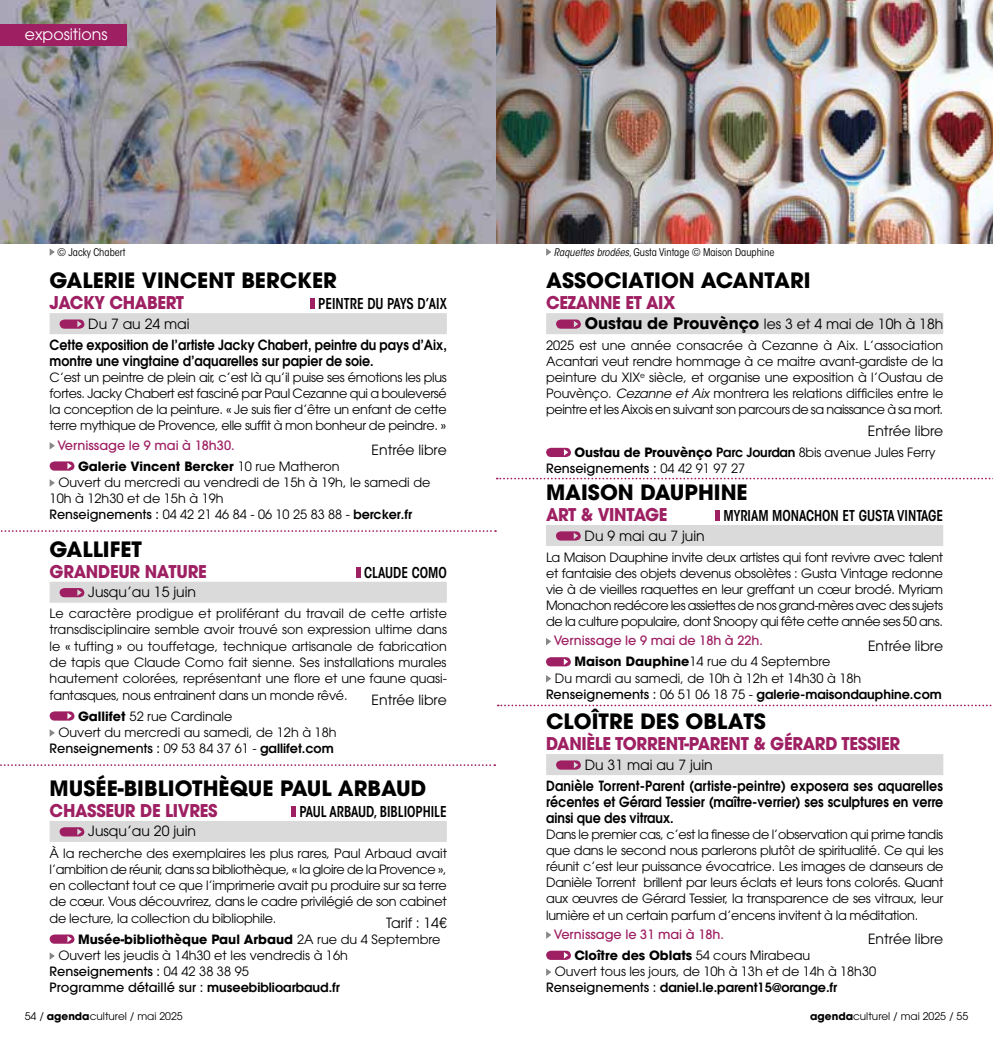
<style>
.page{position:relative;width:993px;height:1042px;background:#fff}
.page>*{position:absolute;margin:0;border:0;box-sizing:border-box;transform-origin:0 0}
.t1{font:700 21px "ITC Avant Garde Pro";color:#000}
.t2{font:700 17.5px "ITC Avant Garde Pro";letter-spacing:-.02em;color:#9e2063;scale:.94 1}
.t3{font:15.75px "ITC Avant Garde Pro";color:#fff}
.t4{font:600 condensed 14.88px "ITC Avant Garde Std";color:#000;scale:.92 1}
.t5{font:600 14px/16.1px "ITC Avant Garde Pro";color:#000;scale:.9 1}
.t6{font:14px "ITC Avant Garde Pro";color:#000}
.t7{font:12.78px/16.1px "ITC Avant Garde Pro";letter-spacing:-.015em;color:#000;text-align:justify}
.t8{font:700 12.78px "ITC Avant Garde Pro";color:#000}
.t9{font:500 12.78px "ITC Avant Garde Pro";color:#000}
.t10{font:600 12.78px "ITC Avant Garde Pro";color:#000}
.t11{font:500 12.78px "ITC Avant Garde Pro";color:#9e2063}
.t12{font:condensed 10.5px "ITC Avant Garde Std";color:#000}
.t13{font:10.5px "ITC Avant Garde Pro";color:#000}
.s1{font-weight:400}
.s2{font-weight:500}
.s3{font-weight:600}
.s4{font-weight:700}
.s5{font-style:italic}
.s6{font-weight:700;font-size:15.75px}
</style>
<div class="page">
<img style="left:0;top:0;width:992px;height:243px">
<svg style="left:50px;top:248px;width:5px;height:8px"></svg>
<div style="left:50px;top:313px;width:396px;height:21px;background:#dadada"></div>
<div style="left:309px;top:298px;width:5px;height:11px;background:#9e2063"></div>
<svg style="left:60px;top:319px;width:24px;height:10px"></svg>
<svg style="left:50px;top:442px;width:5px;height:7px"></svg>
<svg style="left:50px;top:461px;width:24px;height:10px"></svg>
<svg style="left:50px;top:479px;width:5px;height:8px"></svg>
<svg style="left:0;top:764px;width:495px;height:2px"></svg>
<div style="left:0;top:25px;width:126px;height:21px;background:#9e2063"></div>
<div style="left:50px;top:821px;width:396px;height:21px;background:#dadada"></div>
<hr style="left:291px;top:806px;width:4px;height:11px;background:#9e2063">
<svg style="left:60px;top:827px;width:24px;height:9px"></svg>
<svg style="left:50px;top:934px;width:24px;height:9px"></svg>
<svg style="left:50px;top:952px;width:5px;height:8px"></svg>
<div style="left:546px;top:313px;width:397px;height:21px;background:#dadada"></div>
<svg style="left:556px;top:319px;width:24px;height:10px"></svg>
<svg style="left:546px;top:448px;width:24px;height:9px"></svg>
<div style="left:546px;top:754px;width:397px;height:21px;background:#dadada"></div>
<svg style="left:556px;top:760px;width:24px;height:9px"></svg>
<svg style="left:546px;top:931px;width:5px;height:8px"></svg>
<svg style="left:546px;top:950px;width:24px;height:10px"></svg>
<svg style="left:546px;top:968px;width:5px;height:8px"></svg>
<svg style="left:0;top:530px;width:496px;height:2px"></svg>
<svg style="left:496px;top:478px;width:497px;height:1px"></svg>
<svg style="left:497px;top:704px;width:495px;height:2px"></svg>
<div style="left:50px;top:582px;width:396px;height:21px;background:#dadada"></div>
<div style="left:355px;top:567px;width:5px;height:11px;background:#9e2063"></div>
<svg style="left:60px;top:588px;width:24px;height:9px"></svg>
<svg style="left:50px;top:711px;width:24px;height:9px"></svg>
<svg style="left:50px;top:729px;width:5px;height:8px"></svg>
<div style="left:546px;top:525px;width:396px;height:21px;background:#dadada"></div>
<div style="left:714px;top:510px;width:5px;height:11px;background:#9e2063"></div>
<svg style="left:556px;top:531px;width:24px;height:9px"></svg>
<svg style="left:546px;top:638px;width:5px;height:7px"></svg>
<svg style="left:546px;top:657px;width:24px;height:9px"></svg>
<svg style="left:546px;top:675px;width:5px;height:7px"></svg>
<svg style="left:546px;top:248px;width:5px;height:8px"></svg>
<p class="t3" style="left:25px;top:25px;width:84px">expositions</p>
<p class="t12" style="left:57px;top:246px;width:69px">© Jacky Chabert</p>
<h1 class="t1" style="left:50px;top:267px;width:289px">GALERIE VINCENT BERCKER</h1>
<h2 class="t2" style="left:50px;top:291px;width:144px">JACKY CHABERT</h2>
<p class="t4" style="left:318px;top:295px;width:141px">PEINTRE DU PAYS D’AIX</p>
<p class="t6" style="left:88px;top:315px;width:103px">Du 7 au 24 mai</p>
<p class="t5" style="left:50px;top:336px;width:442px">Cette exposition de l’artiste Jacky Chabert, peintre du pays d’Aix, montre une vingtaine d’aquarelles sur papier de soie.</p>
<p class="t7" style="left:50px;top:369px;width:398px">C’est un peintre de plein air, c’est là qu’il puise ses émotions les plus fortes. Jacky Chabert est fasciné par Paul Cezanne qui a bouleversé la conception de la peinture. « Je suis fier d’être un enfant de cette terre mythique de Provence, elle suffit à mon bonheur de peindre. »</p>
<p class="t11" style="left:57px;top:437px;width:179px">Vernissage le 9 mai à 18h30.</p>
<p class="t6" style="left:371px;top:441px;width:77px">Entrée libre</p>
<p class="t8" style="left:78px;top:457px;width:263px">Galerie Vincent Bercker <span class="s1">10 rue Matheron</span></p>
<p class="t7" style="left:58px;top:474px;width:373px">Ouvert du mercredi au vendredi de 15h à 19h, le samedi de</p>
<p class="t7" style="left:50px;top:490px;width:175px">10h à 12h30 et de 15h à 19h</p>
<p class="t7" style="left:50px;top:506px;width:364px"><span class="s2">Renseignements :</span> 04 42 21 46 84 - 06 10 25 83 88 - <span class="s3">bercker.fr</span></p>
<h1 class="t1" style="left:50px;top:535px;width:94px">GALLIFET</h1>
<h2 class="t2" style="left:50px;top:560px;width:169px">GRANDEUR NATURE</h2>
<p class="t4" style="left:364px;top:563px;width:91px">CLAUDE COMO</p>
<p class="t6" style="left:88px;top:583px;width:109px">Jusqu’au 15 juin</p>
<p class="t7" style="left:50px;top:605px;width:399px">Le caractère prodigue et proliférant du travail de cette artiste transdisciplinaire semble avoir trouvé son expression ultime dans le « tufting » ou touffetage, technique artisanale de fabrication de tapis que Claude Como fait sienne. Ses installations murales hautement colorées, représentant une flore et une faune quasi&shy;fantasques, nous entrainent dans un monde rêvé.</p>
<p class="t6" style="left:371px;top:691px;width:77px">Entrée libre</p>
<p class="t7" style="left:78px;top:708px;width:156px"><span class="s4">Gallifet</span> 52 rue Cardinale</p>
<p class="t7" style="left:58px;top:724px;width:279px">Ouvert du mercredi au samedi, de 12h à 18h</p>
<p class="t9" style="left:50px;top:740px;width:285px">Renseignements : <span class="s1">09 53 84 37 61 -</span> <span class="s3">gallifet.com</span></p>
<h1 class="t1" style="left:50px;top:774px;width:378px">MUSÉE-BIBLIOTHÈQUE PAUL ARBAUD</h1>
<h2 class="t2" style="left:50px;top:799px;width:180px">CHASSEUR DE LIVRES</h2>
<p class="t4" style="left:299px;top:802px;width:162px">PAUL ARBAUD, BIBLIOPHILE</p>
<p class="t6" style="left:88px;top:822px;width:109px">Jusqu’au 20 juin</p>
<p class="t7" style="left:50px;top:844px;width:399px">À la recherche des exemplaires les plus rares, Paul Arbaud avait l’ambition de réunir, dans sa bibliothèque, « la gloire de la Provence », en collectant tout ce que l’imprimerie avait pu produire sur sa terre de cœur. Vous découvrirez, dans le cadre privilégié de son cabinet de lecture, la collection du bibliophile.</p>
<p class="t6" style="left:386px;top:914px;width:62px">Tarif : 14€</p>
<p class="t8" style="left:78px;top:930px;width:364px">Musée-bibliothèque Paul Arbaud <span class="s1">2A rue du 4 Septembre</span></p>
<p class="t7" style="left:58px;top:947px;width:291px">Ouvert les jeudis à 14h30 et les vendredis à 16h</p>
<p class="t9" style="left:50px;top:963px;width:201px">Renseignements : <span class="s1">04 42 38 38 95</span></p>
<p class="t9" style="left:50px;top:979px;width:292px">Programme détaillé sur : <span class="s3">museebiblioarbaud.fr</span></p>
<p class="t12" style="left:553px;top:246px;width:222px"><span class="s5">Raquettes brodées</span>, Gusta Vintage © Maison Dauphine</p>
<h1 class="t1" style="left:546px;top:267px;width:266px">ASSOCIATION ACANTARI</h1>
<h2 class="t2" style="left:546px;top:291px;width:139px">CEZANNE ET AIX</h2>
<p class="t6" style="left:584px;top:315px;width:360px"><span class="s6">Oustau de Prouvènço</span> les 3 et 4 mai de 10h à 18h</p>
<p class="t7" style="left:546px;top:337px;width:399px">2025 est une année consacrée à Cezanne à Aix. L’association Acantari veut rendre hommage à ce maitre avant-gardiste de la peinture du XIX<sup>e</sup> siècle, et organise une exposition à l’Oustau de Pouvènço. <span class="s5">Cezanne et Aix</span> montrera les relations difficiles entre le peintre et les Aixois en suivant son parcours de sa naissance à sa mort.</p>
<p class="t6" style="left:867px;top:422px;width:77px">Entrée libre</p>
<p class="t7" style="left:546px;top:444px;width:391px;text-indent:28px"><span class="s4">Oustau de Prouvènço</span> <span class="s3">Parc Jourdan</span> 8bis avenue Jules Ferry<br><span class="s2">Renseignements :</span> 04 42 91 97 27</p>
<h1 class="t1" style="left:546px;top:478px;width:203px">MAISON DAUPHINE</h1>
<h2 class="t2" style="left:546px;top:503px;width:131px">ART &amp; VINTAGE</h2>
<p class="t4" style="left:723px;top:507px;width:240px">MYRIAM MONACHON ET GUSTA VINTAGE</p>
<p class="t6" style="left:584px;top:527px;width:122px">Du 9 mai au 7 juin</p>
<p class="t7" style="left:546px;top:549px;width:398px">La Maison Dauphine invite deux artistes qui font revivre avec talent et fantaisie des objets devenus obsolètes : Gusta Vintage redonne vie à de vieilles raquettes en leur greffant un cœur brodé. Myriam Monachon redécore les assiettes de nos grand-mères avec des sujets de la culture populaire, dont Snoopy qui fête cette année ses 50 ans.</p>
<p class="t11" style="left:553px;top:632px;width:211px">Vernissage le 9 mai de 18h à 22h.</p>
<p class="t6" style="left:867px;top:637px;width:77px">Entrée libre</p>
<p class="t7" style="left:574px;top:653px;width:257px"><span class="s4">Maison Dauphine</span>14 rue du 4 Septembre</p>
<p class="t7" style="left:554px;top:669px;width:308px">Du mardi au samedi, de 10h à 12h et 14h30 à 18h</p>
<p class="t10" style="left:546px;top:685px;width:397px"><span class="s2">Renseignements :</span> <span class="s1">06 51 06 18 75 -</span> galerie-maisondauphine.com</p>
<h1 class="t1" style="left:546px;top:707px;width:221px">CLOÎTRE DES OBLATS</h1>
<h2 class="t2" style="left:546px;top:732px;width:378px">DANIÈLE TORRENT-PARENT &amp; GÉRARD TESSIER</h2>
<p class="t6" style="left:584px;top:756px;width:129px">Du 31 mai au 7 juin</p>
<p class="t5" style="left:546px;top:777px;width:442px;text-align:justify">Danièle Torrent-Parent (artiste-peintre) exposera ses aquarelles récentes et Gérard Tessier (maître-verrier) ses sculptures en verre ainsi que des vitraux.</p>
<p class="t7" style="left:546px;top:826px;width:399px">Dans le premier cas, c’est la finesse de l’observation qui prime tandis que dans le second nous parlerons plutôt de spiritualité. Ce qui les réunit c’est leur puissance évocatrice. Les images de danseurs de Danièle Torrent brillent par leurs éclats et leurs tons colorés. Quant aux œuvres de Gérard Tessier, la transparence de ses vitraux, leur lumière et un certain parfum d’encens invitent à la méditation.</p>
<p class="t11" style="left:553px;top:926px;width:171px">Vernissage le 31 mai à 18h.</p>
<p class="t6" style="left:867px;top:930px;width:77px">Entrée libre</p>
<p class="t8" style="left:574px;top:946px;width:237px">Cloître des Oblats <span class="s1">54 cours Mirabeau</span></p>
<p class="t7" style="left:554px;top:963px;width:323px">Ouvert tous les jours, de 10h à 13h et de 14h à 18h30</p>
<p class="t10" style="left:546px;top:979px;width:292px"><span class="s2">Renseignements :</span> daniel.le.parent15@orange.fr</p>
<p class="t13" style="left:25px;top:1009px;width:159px">54 / <span class="s4">agenda</span>culturel / mai 2025</p>
<p class="t13" style="left:810px;top:1009px;width:159px"><span class="s4">agenda</span>culturel / mai 2025 / 55</p>
</div>
